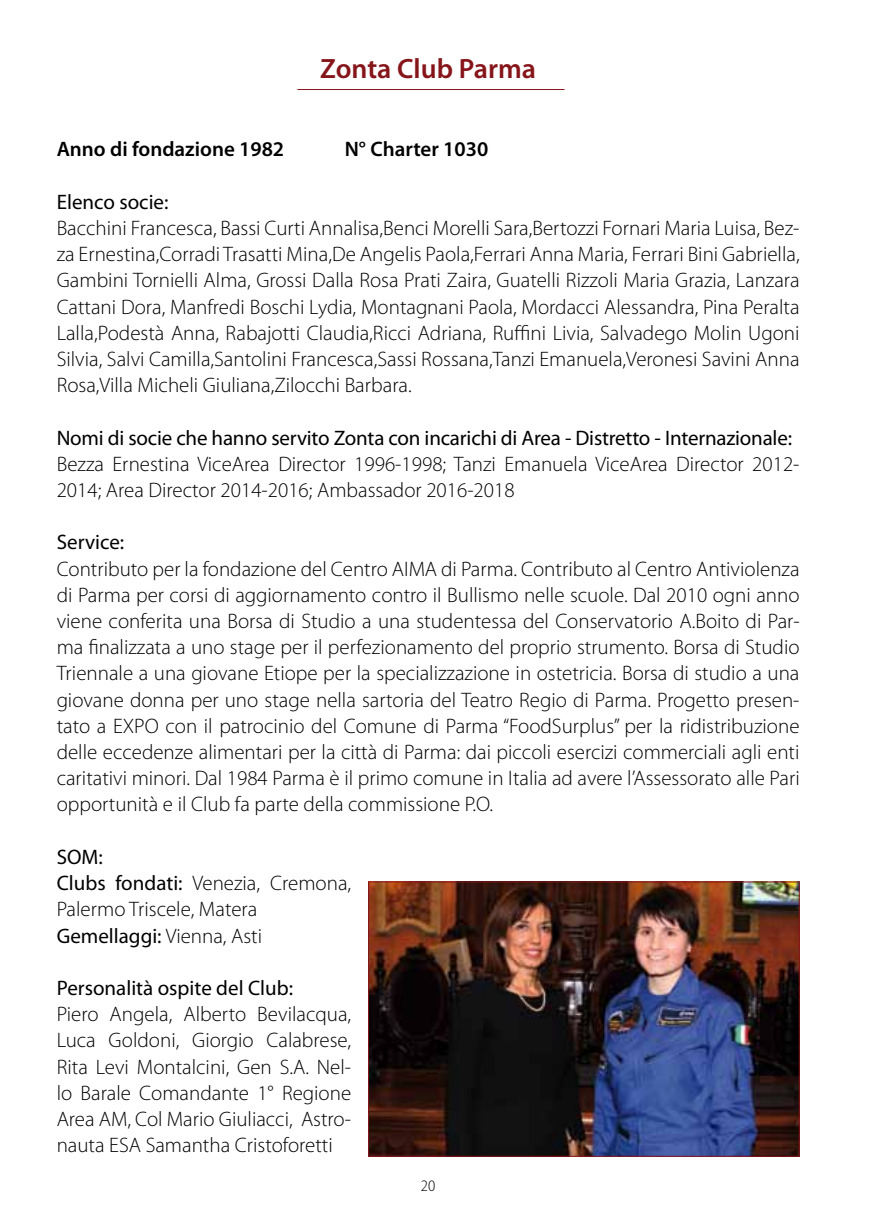
<style>
.page{position:relative;width:879px;height:1219px;background:#fff}
.page>*{position:absolute;margin:0;border:0;box-sizing:border-box;transform-origin:0 0}
.t1{font:600 28px "Myriad Pro";color:#86151a}
.t2{font:300 21px/26.2px "Myriad Pro";color:#000;text-align:justify}
.t3{font:21px "Myriad Pro";letter-spacing:-.01em;color:#000}
.t4{font:600 21px "Myriad Pro";color:#000}
.t5{font:300 semi-condensed 16px "Myriad Pro";color:#000}
.s1{font-weight:400}
</style>
<div class="page">
<hr style="left:297px;top:89px;width:267px;height:1px;background:#86151a">
<img style="left:370px;top:884px;width:427px;height:271px">
<div style="left:368px;top:882px;width:431px;height:275px;border:1px solid #86151a"></div>
<h1 class="t1" style="left:320px;top:50px;width:217px">Zonta Club Parma</h1>
<p class="t4" style="left:57px;top:136px;width:266px">Anno di fondazione 1982 N</p>
<p class="t4" style="left:359px;top:136px;width:131px">° Charter 1030</p>
<p class="t3" style="left:57px;top:189px;width:113px">Elenco socie:</p>
<p class="t2" style="left:57px;top:215px;width:744px">Bacchini Francesca, Bassi Curti Annalisa,Benci Morelli Sara,Bertozzi Fornari Maria Luisa, Bez&shy;za Ernestina,Corradi Trasatti Mina,De Angelis Paola,Ferrari Anna Maria, Ferrari Bini Gabriella, Gambini Tornielli Alma, Grossi Dalla Rosa Prati Zaira, Guatelli Rizzoli Maria Grazia, Lanzara Cattani Dora, Manfredi Boschi Lydia, Montagnani Paola, Mordacci Alessandra, Pina Peralta Lalla,Podestà Anna, Rabajotti Claudia,Ricci Adriana, Ruffini Livia, Salvadego Molin Ugoni Silvia, Salvi Camilla,Santolini Francesca,Sassi Rossana,Tanzi Emanuela,Veronesi Savini Anna Rosa,Villa Micheli Giuliana,Zilocchi Barbara.</p>
<p class="t3" style="left:57px;top:425px;width:737px">Nomi di socie che hanno servito Zonta con incarichi di Area - Distretto - Internazionale:</p>
<p class="t2" style="left:57px;top:450px;width:744px">Bezza Ernestina ViceArea Director 1996-1998; Tanzi Emanuela ViceArea Director 2012-<br>2014; Area Director 2014-2016; Ambassador 2016-2018</p>
<p class="t3" style="left:57px;top:529px;width:69px">Service:</p>
<p class="t2" style="left:57px;top:555px;width:744px">Contributo per la fondazione del Centro AIMA di Parma. Contributo al Centro Antiviolenza di Parma per corsi di aggiornamento contro il Bullismo nelle scuole. Dal 2010 ogni anno viene conferita una Borsa di Studio a una studentessa del Conservatorio A.Boito di Par&shy;ma finalizzata a uno stage per il perfezionamento del proprio strumento. Borsa di Studio Triennale a una giovane Etiope per la specializzazione in ostetricia. Borsa di studio a una giovane donna per uno stage nella sartoria del Teatro Regio di Parma. Progetto presen&shy;tato a EXPO con il patrocinio del Comune di Parma “FoodSurplus” per la ridistribuzione delle eccedenze alimentari per la città di Parma: dai piccoli esercizi commerciali agli enti caritativi minori. Dal 1984 Parma è il primo comune in Italia ad avere l’Assessorato alle Pari opportunità e il Club fa parte della commissione P.O.</p>
<p class="t2" style="left:57px;top:844px;width:296px;text-align:left"><span class="s1">SOM:<br>Clubs fondati:</span> Venezia, Cremona,<br>Palermo Triscele, Matera<br><span class="s1">Gemellaggi:</span> Vienna, Asti</p>
<p class="t3" style="left:57px;top:975px;width:238px">Personalità ospite del Club:</p>
<p class="t2" style="left:57px;top:1001px;width:296px">Piero Angela, Alberto Bevilacqua, Luca Goldoni, Giorgio Calabrese, Rita Levi Montalcini, Gen S.A. Nel&shy;lo Barale Comandante 1° Regione Area AM, Col Mario Giuliacci, Astro&shy;nauta ESA Samantha Cristoforetti</p>
<p class="t5" style="left:421px;top:1176px;width:16px">20</p>
</div>
